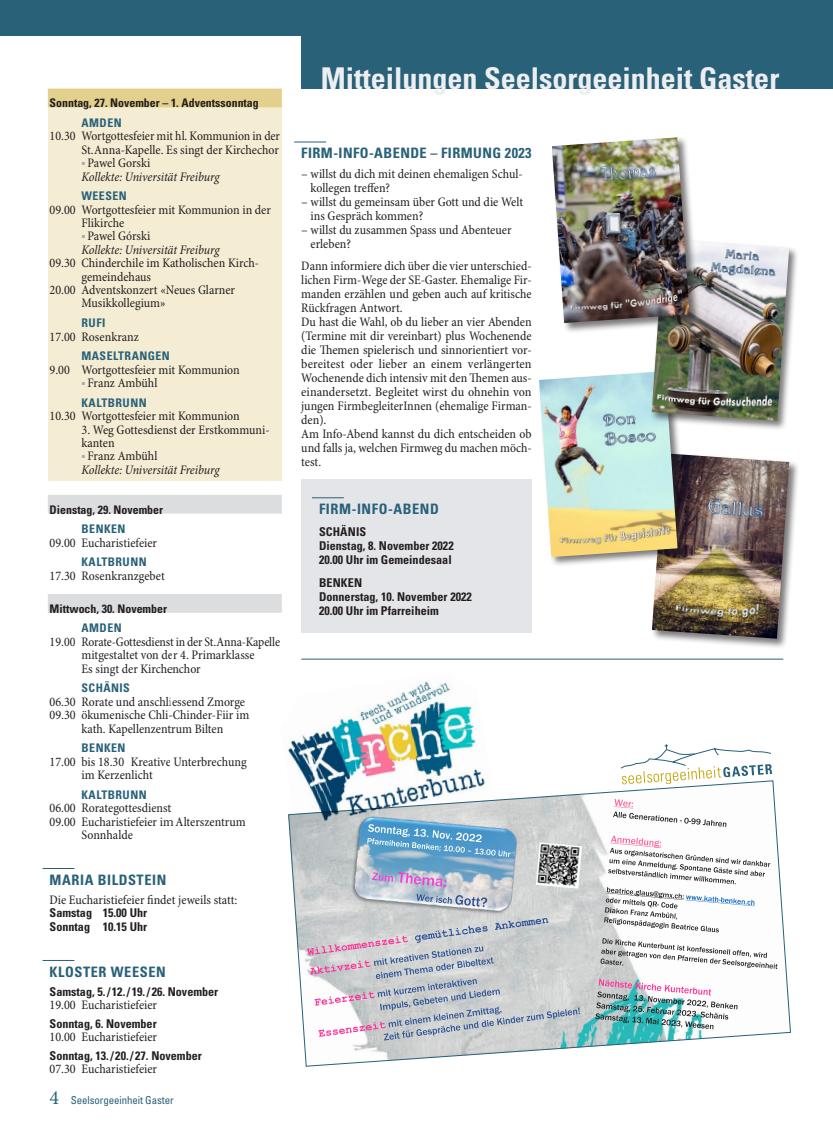
<style>
.page{position:relative;width:833px;height:1134px;background:#fff}
.page>*{position:absolute;margin:0;border:0;box-sizing:border-box;transform-origin:0 0}
.t1{font:700 condensed 30px "Univers LT Std";color:#edeef0}
.t2{font:700 condensed 14.38px "Univers LT Std";letter-spacing:.04em;color:#296179}
.t3{font:condensed 13.12px/14px "Minion Pro";color:#231f20}
.t4{font:italic condensed 13.12px/13.4px "Minion Pro";letter-spacing:-.01em;color:#231f20}
.t5{font:700 condensed 12.12px/14px "Univers LT Std";color:#231f20}
.t6{font:700 condensed 11.88px "Univers LT Std";letter-spacing:.04em;color:#296179}
.t7{font:700 condensed 11.88px "Univers LT Std";color:#231f20}
.t8{font:condensed 10.88px "Univers LT Std";letter-spacing:-.01em;color:#296179}
.s1{font-style:normal;font-size:10px;color:#a8a9ad}
.s2{font-style:normal}
.s3{font-size:10px;color:#a8a9ad}
.s4{font-family:"Minion Pro";font-stretch:normal;font-size:20px}
</style>
<div class="page">
<div style="left:0;top:0;width:833px;height:35px;background:#296179"></div>
<div style="left:301px;top:0;width:532px;height:89px;background:#296179"></div>
<div style="left:650px;top:452px;width:149px;height:197px;background:#231f20;opacity:.6"></div>
<img style="left:652px;top:453px;width:137px;height:186px">
<div style="left:48px;top:99px;width:234px;height:382px;background:#f4edd4"></div>
<div style="left:48px;top:89px;width:234px;height:18px;background:#e3d08d"></div>
<div style="left:48px;top:495px;width:234px;height:19px;background:#dcdddf"></div>
<div style="left:48px;top:594px;width:234px;height:19px;background:#dcdddf"></div>
<hr style="left:43px;top:868px;width:31px;height:1px;background:#296179">
<hr style="left:43px;top:960px;width:31px;height:1px;background:#296179">
<hr style="left:294px;top:142px;width:32px;height:1px;background:#296179">
<div style="left:301px;top:480px;width:230px;height:153px;background:#e3e5e8"></div>
<hr style="left:312px;top:497px;width:32px;height:1px;background:#296179">
<div style="left:537px;top:370px;width:151px;height:197px;background:#231f20;opacity:.6"></div>
<img style="left:539px;top:371px;width:138px;height:186px">
<div style="left:650px;top:238px;width:149px;height:193px;background:#231f20;opacity:.6"></div>
<img style="left:651px;top:239px;width:138px;height:182px">
<div style="left:550px;top:136px;width:149px;height:197px;background:#231f20;opacity:.6"></div>
<img style="left:552px;top:137px;width:137px;height:186px">
<hr style="left:301px;top:659px;width:482px;height:1px;background:#296179">
<img style="left:290px;top:700px;width:186px;height:43px">
<svg style="left:393px;top:681px;width:58px;height:19px"></svg>
<svg style="left:288px;top:743px;width:500px;height:317px"></svg>
<p class="t7" style="left:50px;top:96px;width:211px">Sonntag, 27. November – 1. Adventssonntag</p>
<p class="t6" style="left:81px;top:116px;width:42px">AMDEN</p>
<p class="t3" style="left:50px;top:130px;width:232px;line-height:13.4px;text-align:right">10.30 Wortgottesfeier mit hl. Kommunion in der<br>St.Anna-Kapelle. Es singt der Kirchechor</p>
<p class="t4" style="left:81px;top:157px;width:140px"><span class="s1">■</span> <span class="s2">Pawel Gorski<br></span>Kollekte: Universität Freiburg</p>
<p class="t6" style="left:81px;top:189px;width:47px">WEESEN</p>
<p class="t3" style="left:82px;top:203px;width:191px;line-height:13.4px;text-indent:-32px">09.00 Wortgottesfeier mit Kommunion in der<br>Flikirche</p>
<p class="t4" style="left:81px;top:230px;width:140px"><span class="s1">■</span> <span class="s2">Pawel Górski<br></span>Kollekte: Universität Freiburg</p>
<p class="t3" style="left:50px;top:257px;width:210px">09.30 Chinderchile im Katholischen Kirch-</p>
<p class="t3" style="left:81px;top:270px;width:71px">gemeindehaus</p>
<p class="t3" style="left:50px;top:283px;width:187px">20.00 Adventskonzert «Neues Glarner</p>
<p class="t3" style="left:81px;top:297px;width:86px">Musikkollegium»</p>
<p class="t6" style="left:81px;top:316px;width:25px">RUFI</p>
<p class="t3" style="left:50px;top:330px;width:91px">17.00 Rosenkranz</p>
<p class="t6" style="left:81px;top:349px;width:90px">MASELTRANGEN</p>
<p class="t3" style="left:50px;top:363px;width:192px">9.00 Wortgottesfeier mit Kommunion</p>
<p class="t3" style="left:81px;top:376px;width:77px"><span class="s3">■</span> Franz Ambühl</p>
<p class="t6" style="left:81px;top:395px;width:67px">KALTBRUNN</p>
<p class="t3" style="left:50px;top:409px;width:192px">10.30 Wortgottesfeier mit Kommunion</p>
<p class="t3" style="left:82px;top:423px;width:190px;line-height:13.4px">3. Weg Gottesdienst der Erstkommuni&shy;kanten</p>
<p class="t4" style="left:81px;top:450px;width:140px"><span class="s1">■</span> <span class="s2">Franz Ambühl<br></span>Kollekte: Universität Freiburg</p>
<p class="t7" style="left:50px;top:502px;width:115px">Dienstag, 29. November</p>
<p class="t6" style="left:81px;top:522px;width:45px">BENKEN</p>
<p class="t3" style="left:50px;top:536px;width:109px">09.00 Eucharistiefeier</p>
<p class="t6" style="left:81px;top:555px;width:67px">KALTBRUNN</p>
<p class="t3" style="left:50px;top:569px;width:117px">17.30 Rosenkranzgebet</p>
<p class="t7" style="left:50px;top:601px;width:119px">Mittwoch, 30. November</p>
<p class="t6" style="left:81px;top:621px;width:42px">AMDEN</p>
<p class="t3" style="left:81px;top:635px;width:200px;line-height:13.4px;text-indent:-32px">19.00 Rorate-Gottesdienst in der St.Anna-Kapelle mitgestaltet von der 4. Primarklasse<br>Es singt der Kirchenchor</p>
<p class="t6" style="left:81px;top:681px;width:50px">SCHÄNIS</p>
<p class="t3" style="left:50px;top:695px;width:201px;line-height:13.4px;text-align:center">06.30 Rorate und anschliessend Zmorge<br>09.30 ökumenische Chli-Chinder-Fiir im kath. Kapellenzentrum Bilten</p>
<p class="t6" style="left:81px;top:741px;width:45px">BENKEN</p>
<p class="t3" style="left:82px;top:755px;width:167px;line-height:13.4px;text-indent:-32px">17.00 bis 18.30 Kreative Unterbrechung im Kerzenlicht</p>
<p class="t6" style="left:81px;top:787px;width:67px">KALTBRUNN</p>
<p class="t3" style="left:50px;top:801px;width:123px">06.00 Rorategottesdienst</p>
<p class="t3" style="left:50px;top:815px;width:198px">09.00 Eucharistiefeier im Alterszentrum</p>
<p class="t3" style="left:82px;top:828px;width:53px">Sonnhalde</p>
<p class="t2" style="left:50px;top:871px;width:118px">MARIA BILDSTEIN</p>
<p class="t3" style="left:50px;top:893px;width:189px">Die Eucharistiefeier findet jeweils statt:</p>
<p class="t5" style="left:50px;top:906px;width:99px;line-height:13.4px">Samstag 15.00 Uhr<br>Sonntag 10.15 Uhr</p>
<p class="t2" style="left:50px;top:963px;width:118px">KLOSTER WEESEN</p>
<p class="t5" style="left:50px;top:985px;width:170px">Samstag, 5./ 12./ 19./ 26. November</p>
<p class="t3" style="left:50px;top:999px;width:109px">19.00 Eucharistiefeier</p>
<p class="t5" style="left:50px;top:1016px;width:109px">Sonntag, 6. November</p>
<p class="t3" style="left:50px;top:1030px;width:109px">10.00 Eucharistiefeier</p>
<p class="t5" style="left:50px;top:1048px;width:154px">Sonntag, 13./ 20./ 27. November</p>
<p class="t3" style="left:50px;top:1062px;width:109px">07.30 Eucharistiefeier</p>
<p class="t8" style="left:50px;top:1094px;width:126px"><span class="s4">4</span> Seelsorgeeinheit Gaster</p>
<h1 class="t1" style="left:321px;top:60px;width:460px">Mitteilungen Seelsorgeeinheit Gaster</h1>
<p class="t2" style="left:301px;top:144px;width:232px">FIRM-INFO-ABENDE – FIRMUNG 2023</p>
<p class="t3" style="left:310px;top:168px;width:214px;text-indent:-9px">– willst du dich mit deinen ehemaligen Schul&shy;kollegen treffen?</p>
<p class="t3" style="left:310px;top:196px;width:214px;text-indent:-9px">– willst du gemeinsam über Gott und die Welt ins Gespräch kommen?</p>
<p class="t3" style="left:310px;top:224px;width:202px;text-indent:-9px">– willst du zusammen Spass und Abenteuer erleben?</p>
<p class="t3" style="left:301px;top:259px;width:232px">Dann informiere dich über die vier unterschied&shy;lichen Firm-Wege der SE-Gaster. Ehemalige Fir&shy;manden erzählen und geben auch auf kritische Rückfragen Antwort.<br>Du hast die Wahl, ob du lieber an vier Abenden (Termine mit dir vereinbart) plus Wochenende die Themen spielerisch und sinnorientiert vor&shy;bereitest oder lieber an einem verlängerten Wochenende dich intensiv mit den Themen aus&shy;einandersetzt. Begleitet wirst du ohnehin von jungen FirmbegleiterInnen (ehemalige Firman&shy;den).<br>Am Info-Abend kannst du dich entscheiden ob und falls ja, welchen Firmweg du machen möch&shy;test.</p>
<p class="t2" style="left:319px;top:500px;width:121px">FIRM-INFO-ABEND</p>
<p class="t5" style="left:319px;top:525px;width:136px">SCHÄNIS<br>Dienstag, 8. November 2022<br>20.00 Uhr im Gemeindesaal</p>
<p class="t5" style="left:319px;top:576px;width:154px">BENKEN<br>Donnerstag, 10. November 2022<br>20.00 Uhr im Pfarreiheim</p>
</div>
